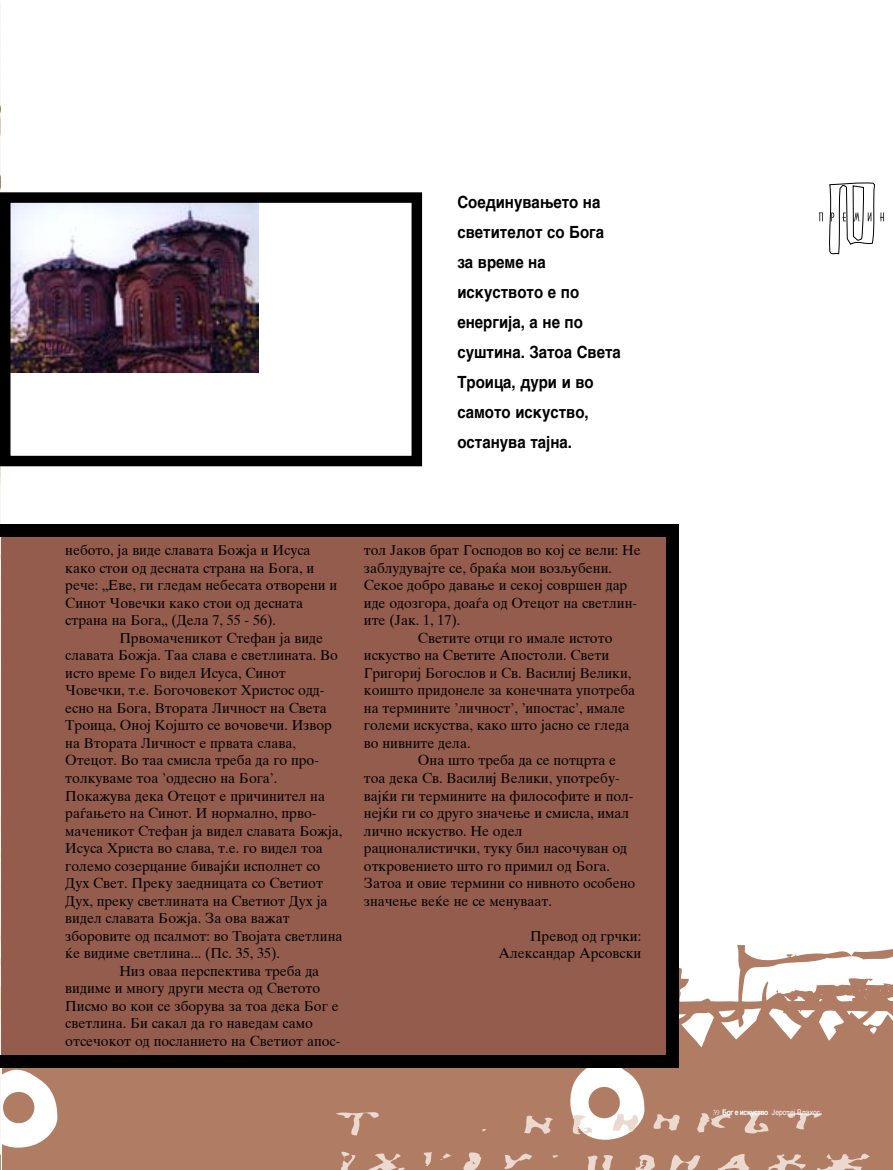
<style>
.page{position:relative;width:893px;height:1170px;background:#fff}
.page>*{position:absolute;margin:0;border:0;box-sizing:border-box;transform-origin:0 0}
.t1{font:700 16.8px/30px "Pulshelvetika 7";color:#000;scale:.89 1}
.t2{font:14.7px/17.5px "Pulstajms 7";color:#000;scale:.95 1}
.t3{font:7.8px "MACC Swiss";color:#fff;scale:.87 1}
.s1{font-family:"Garamond";font-size:8.25px}
.s2{font-weight:700}
</style>
<div class="page">
<svg style="left:3px;top:945px;width:889px;height:225px;fill:#b07c64"></svg>
<div style="left:588px;top:1087px;width:32px;height:31px;background:#b07c64;border-radius:50%"></div>
<div style="left:3px;top:1092px;width:31px;height:31px;background:#b07c64;border-radius:50%"></div>
<svg style="left:336px;top:1109px;width:43px;height:26px"></svg>
<svg style="left:741px;top:1112px;width:28px;height:23px"></svg>
<svg style="left:786px;top:1111px;width:37px;height:19px"></svg>
<svg style="left:651px;top:1114px;width:31px;height:17px"></svg>
<svg style="left:694px;top:1112px;width:38px;height:21px"></svg>
<svg style="left:612px;top:1113px;width:27px;height:19px"></svg>
<svg style="left:569px;top:1113px;width:23px;height:22px"></svg>
<svg style="left:524px;top:1115px;width:29px;height:21px"></svg>
<svg style="left:421px;top:1151px;width:12px;height:15px"></svg>
<svg style="left:462px;top:1152px;width:19px;height:18px"></svg>
<svg style="left:365px;top:1149px;width:40px;height:21px"></svg>
<svg style="left:439px;top:1153px;width:12px;height:8px"></svg>
<svg style="left:717px;top:1153px;width:32px;height:17px"></svg>
<svg style="left:767px;top:1151px;width:102px;height:19px;background:#c19783"></svg>
<svg style="left:333px;top:1150px;width:22px;height:20px"></svg>
<svg style="left:504px;top:1154px;width:71px;height:16px"></svg>
<svg style="left:633px;top:1152px;width:23px;height:18px"></svg>
<svg style="left:669px;top:1152px;width:31px;height:18px"></svg>
<svg style="left:585px;top:1153px;width:31px;height:17px"></svg>
<img style="left:0;top:2px;width:1px;height:1168px">
<div style="left:1px;top:538px;width:665px;height:517px;background:#935c4d"></div>
<svg style="left:829px;top:182px;width:55px;height:73px"></svg>
<svg style="left:818px;top:212px;width:4px;height:9px"></svg>
<img style="left:11px;top:203px;width:247px;height:170px">
<div style="left:0;top:192px;width:422px;height:274px;border:10px solid #000"></div>
<div style="left:0;top:524px;width:676px;height:13px;background:#000"></div>
<div style="left:666px;top:524px;width:12px;height:544px;background:#000"></div>
<div style="left:0;top:1055px;width:678px;height:12px;background:#000"></div>
<p class="t1" style="left:457px;top:189px;width:185px">Soedinuvaweto na svetitelot so Boga za vreme na iskustvoto e po energija, a ne po su{tina. Zatoa Sveta<br>Troica, duri i vo samoto iskustvo, ostanuva tajna.</p>
<p class="t2" style="left:65px;top:543px;width:288px">neboto, ja vide slavata Bo`ja i Isusa kako stoi od desnata strana na Boga, i re~e: "Eve, gi gledam nebesata otvoreni i Sinot ^ove~ki kako stoi od desnata strana na Boga" (Dela 7, 55 - 56).</p>
<p class="t2" style="left:119px;top:630px;width:216px">Prvoma~enikot Stefan ja vide</p>
<p class="t2" style="left:65px;top:648px;width:288px">slavata Bo`ja. Taa slava e svetlinata. Vo</p>
<p class="t2" style="left:65px;top:666px;width:233px">isto vreme Go videl Isusa, Sinot</p>
<p class="t2" style="left:65px;top:683px;width:274px">^ove~ki, t.e. Bogo~ovekot Hristos odd-</p>
<p class="t2" style="left:65px;top:701px;width:277px">esno na Boga, Vtorata Li~nost na Sveta</p>
<p class="t2" style="left:65px;top:718px;width:282px">Troica, Onoj Koj{to se vo~ove~i. Izvor</p>
<p class="t2" style="left:65px;top:736px;width:244px">na Vtorata Li~nost e prvata slava,</p>
<p class="t2" style="left:65px;top:753px;width:268px">Otecot. Vo taa smisla treba da go pro-</p>
<p class="t2" style="left:65px;top:771px;width:225px">tolkuvame toa 'oddesno na Boga'.</p>
<p class="t2" style="left:65px;top:788px;width:275px">Poka`uva deka Otecot e pri~initel na</p>
<p class="t2" style="left:65px;top:806px;width:266px">ra|aweto na Sinot. I normalno, prvo-</p>
<p class="t2" style="left:65px;top:823px;width:293px">ma~enikot Stefan ja videl slavata Bo`ja,</p>
<p class="t2" style="left:65px;top:841px;width:272px">Isusa Hrista vo slava, t.e. go videl toa</p>
<p class="t2" style="left:65px;top:858px;width:270px">golemo sozercanie bivaj}i ispolnet so</p>
<p class="t2" style="left:65px;top:876px;width:273px">Duh Svet. Preku zaednicata so Svetiot</p>
<p class="t2" style="left:65px;top:893px;width:277px">Duh, preku svetlinata na Svetiot Duh ja</p>
<p class="t2" style="left:65px;top:911px;width:238px">videl slavata Bo`ja. Za ova va`at</p>
<p class="t2" style="left:65px;top:929px;width:293px">zborovite od psalmot: vo Tvojata svetlina</p>
<p class="t2" style="left:65px;top:946px;width:227px">}e vidime svetlina... (Ps. 35, 35).</p>
<p class="t2" style="left:119px;top:964px;width:212px">Niz ovaa perspektiva treba da</p>
<p class="t2" style="left:65px;top:981px;width:270px">vidime i mnogu drugi mesta od Svetoto</p>
<p class="t2" style="left:65px;top:999px;width:289px">Pismo vo koi se zboruva za toa deka Bog e</p>
<p class="t2" style="left:65px;top:1016px;width:262px">svetlina. Bi sakal da go navedam samo</p>
<p class="t2" style="left:65px;top:1034px;width:291px">otse~okot od poslanieto na Svetiot apos-</p>
<p class="t2" style="left:364px;top:543px;width:293px">tol Jakov brat Gospodov vo koj se veli: Ne</p>
<p class="t2" style="left:364px;top:560px;width:262px">zabluduvajte se, bra}a moi vozqubeni.</p>
<p class="t2" style="left:364px;top:578px;width:279px">Sekoe dobro davawe i sekoj sovr{en dar</p>
<p class="t2" style="left:364px;top:595px;width:289px">ide odozgora, doa|a od Otecot na svetlin-</p>
<p class="t2" style="left:364px;top:613px;width:103px">ite (Jak. 1, 17).</p>
<p class="t2" style="left:418px;top:630px;width:206px">Svetite otci go imale istoto</p>
<p class="t2" style="left:364px;top:648px;width:260px">iskustvo na Svetite Apostoli. Sveti</p>
<p class="t2" style="left:364px;top:666px;width:283px">Grigorij Bogoslov i Sv. Vasilij Veliki,</p>
<p class="t2" style="left:364px;top:683px;width:287px">koi{to pridonele za kone~nata upotreba</p>
<p class="t2" style="left:364px;top:701px;width:276px">na terminite 'li~nost', 'ipostas', imale</p>
<p class="t2" style="left:364px;top:718px;width:281px">golemi iskustva, kako {to jasno se gleda</p>
<p class="t2" style="left:364px;top:736px;width:114px">vo nivnite dela.</p>
<p class="t2" style="left:418px;top:753px;width:210px">Ona {to treba da se potcrta e</p>
<p class="t2" style="left:364px;top:771px;width:271px">toa deka Sv. Vasilij Veliki, upotrebu-</p>
<p class="t2" style="left:364px;top:788px;width:285px">vaj}i gi terminite na filosofite i pol-</p>
<p class="t2" style="left:364px;top:806px;width:281px">nej}i gi so drugo zna~ewe i smisla, imal</p>
<p class="t2" style="left:364px;top:823px;width:168px">li~no iskustvo. Ne odel</p>
<p class="t2" style="left:364px;top:841px;width:278px">racionalisti~ki, tuku bil naso~uvan od</p>
<p class="t2" style="left:364px;top:858px;width:260px">otkrovenieto {to go primil od Boga.</p>
<p class="t2" style="left:364px;top:876px;width:287px">Zatoa i ovie termini so nivnoto osobeno</p>
<p class="t2" style="left:364px;top:893px;width:199px">zna~ewe ve}e ne se menuvaat.</p>
<p class="t2" style="left:498px;top:929px;width:152px;text-align:right">Prevod od gr~ki:<br>Aleksandar Arsovski</p>
<p class="t3" style="left:712px;top:1109px;width:125px"><span class="s1">39</span> <span class="s2">Bog e iskustvo</span> Jerotej Vlahos</p>
</div>
